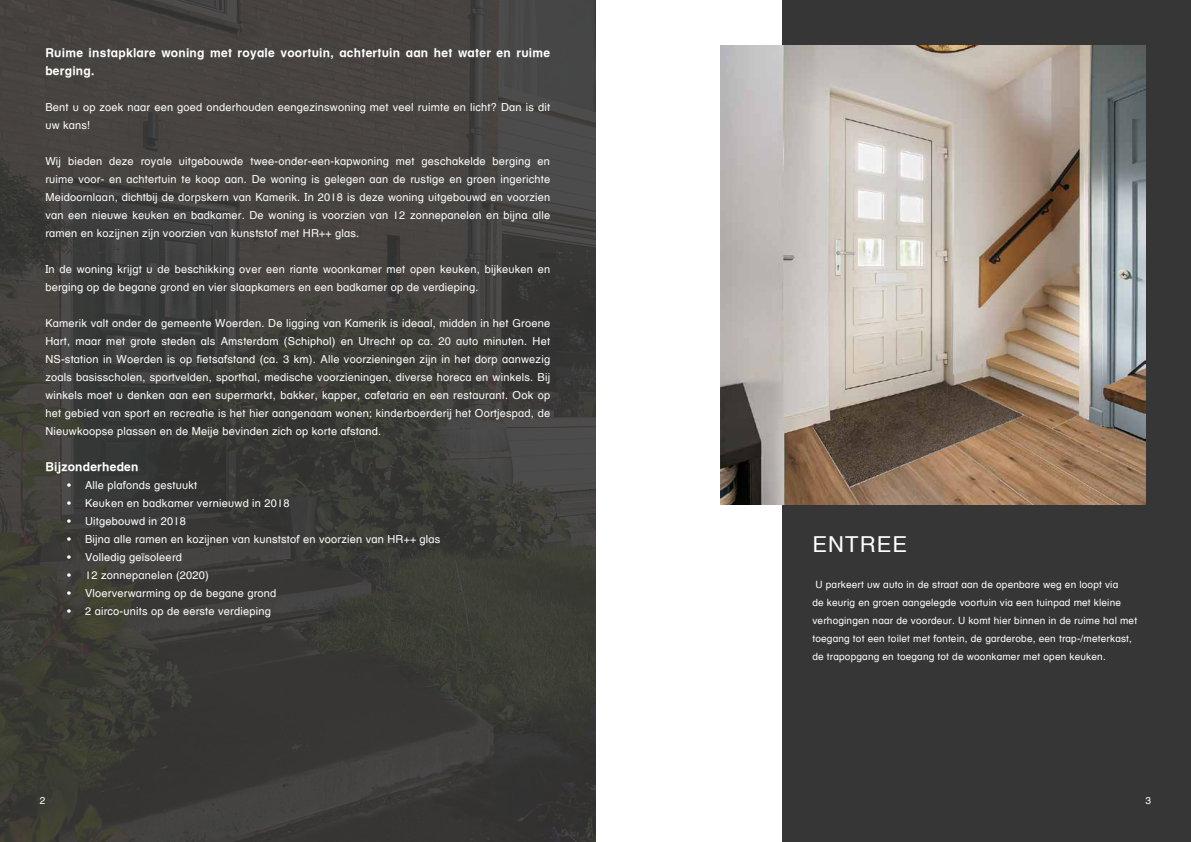
<style>
.page{position:relative;width:1191px;height:842px;background:#fff}
.page>*{position:absolute;margin:0;border:0;box-sizing:border-box;transform-origin:0 0}
.t1{font:22px "Helvetica W02 Textbook Rg";letter-spacing:.05em;color:#fff}
.t2{font:700 12px/18px "Helvetica Textbook LT";letter-spacing:.02em;color:#fff}
.t3{font:11px/18px "Helvetica W02 Textbook Rg";letter-spacing:.02em;color:#fff}
.t4{font:10px/18px "Helvetica W02 Textbook Rg";letter-spacing:.02em;color:#fff}
</style>
<div class="page">
<svg style="left:0;top:0;width:595px;height:842px;fill:#3f3f39"></svg>
<div style="left:782px;top:0;width:409px;height:842px;background:#373636"></div>
<img style="left:720px;top:45px;width:425px;height:460px">
<p class="t2" style="left:45px;top:44px;width:506px">Ruime instapklare woning met royale voortuin, achtertuin aan het water en ruime berging.</p>
<p class="t3" style="left:45px;top:98px;width:506px">Bent u op zoek naar een goed onderhouden eengezinswoning met veel ruimte en licht? Dan is dit uw kans!</p>
<p class="t3" style="left:45px;top:152px;width:506px;text-align:justify">Wij bieden deze royale uitgebouwde twee-onder-een-kapwoning met geschakelde berging en ruime voor- en achtertuin te koop aan. De woning is gelegen aan de rustige en groen ingerichte Meidoornlaan, dichtbij de dorpskern van Kamerik. In 2018 is deze woning uitgebouwd en voorzien van een nieuwe keuken en badkamer. De woning is voorzien van 12 zonnepanelen en bijna alle ramen en kozijnen zijn voorzien van kunststof met HR++ glas.</p>
<p class="t3" style="left:45px;top:260px;width:506px">In de woning krijgt u de beschikking over een riante woonkamer met open keuken, bijkeuken en berging op de begane grond en vier slaapkamers en een badkamer op de verdieping.</p>
<p class="t3" style="left:45px;top:314px;width:506px;text-align:justify">Kamerik valt onder de gemeente Woerden. De ligging van Kamerik is ideaal, midden in het Groene Hart, maar met grote steden als Amsterdam (Schiphol) en Utrecht op ca. 20 auto minuten. Het NS-station in Woerden is op fietsafstand (ca. 3 km). Alle voorzieningen zijn in het dorp aanwezig zoals basisscholen, sportvelden, sporthal, medische voorzieningen, diverse horeca en winkels. Bij winkels moet u denken aan een supermarkt, bakker, kapper, cafetaria en een restaurant. Ook op het gebied van sport en recreatie is het hier aangenaam wonen; kinderboerderij het Oortjespad, de Nieuwkoopse plassen en de Meije bevinden zich op korte afstand.</p>
<p class="t2" style="left:45px;top:458px;width:95px">Bijzonderheden</p>
<p class="t3" style="left:67px;top:476px;width:132px">• Alle plafonds gestuukt</p>
<p class="t3" style="left:67px;top:494px;width:224px">• Keuken en badkamer vernieuwd in 2018</p>
<p class="t3" style="left:67px;top:512px;width:120px">• Uitgebouwd in 2018</p>
<p class="t3" style="left:67px;top:530px;width:375px">• Bijna alle ramen en kozijnen van kunststof en voorzien van HR++ glas</p>
<p class="t3" style="left:67px;top:548px;width:116px">• Volledig geïsoleerd</p>
<p class="t3" style="left:67px;top:566px;width:143px">• 12 zonnepanelen (2020)</p>
<p class="t3" style="left:67px;top:584px;width:211px">• Vloerverwarming op de begane grond</p>
<p class="t3" style="left:67px;top:602px;width:205px">• 2 airco-units op de eerste verdieping</p>
<p class="t4" style="left:40px;top:791px;width:7px">2</p>
<h1 class="t1" style="left:812px;top:530px;width:96px">ENTREE</h1>
<p class="t4" style="left:812px;top:575px;width:326px">U parkeert uw auto in de straat aan de openbare weg en loopt via<br>de keurig en groen aangelegde voortuin via een tuinpad met kleine verhogingen naar de voordeur. U komt hier binnen in de ruime hal met toegang tot een toilet met fontein, de garderobe, een trap-/meterkast, de trapopgang en toegang tot de woonkamer met open keuken.</p>
<p class="t4" style="left:1145px;top:791px;width:7px">3</p>
</div>
